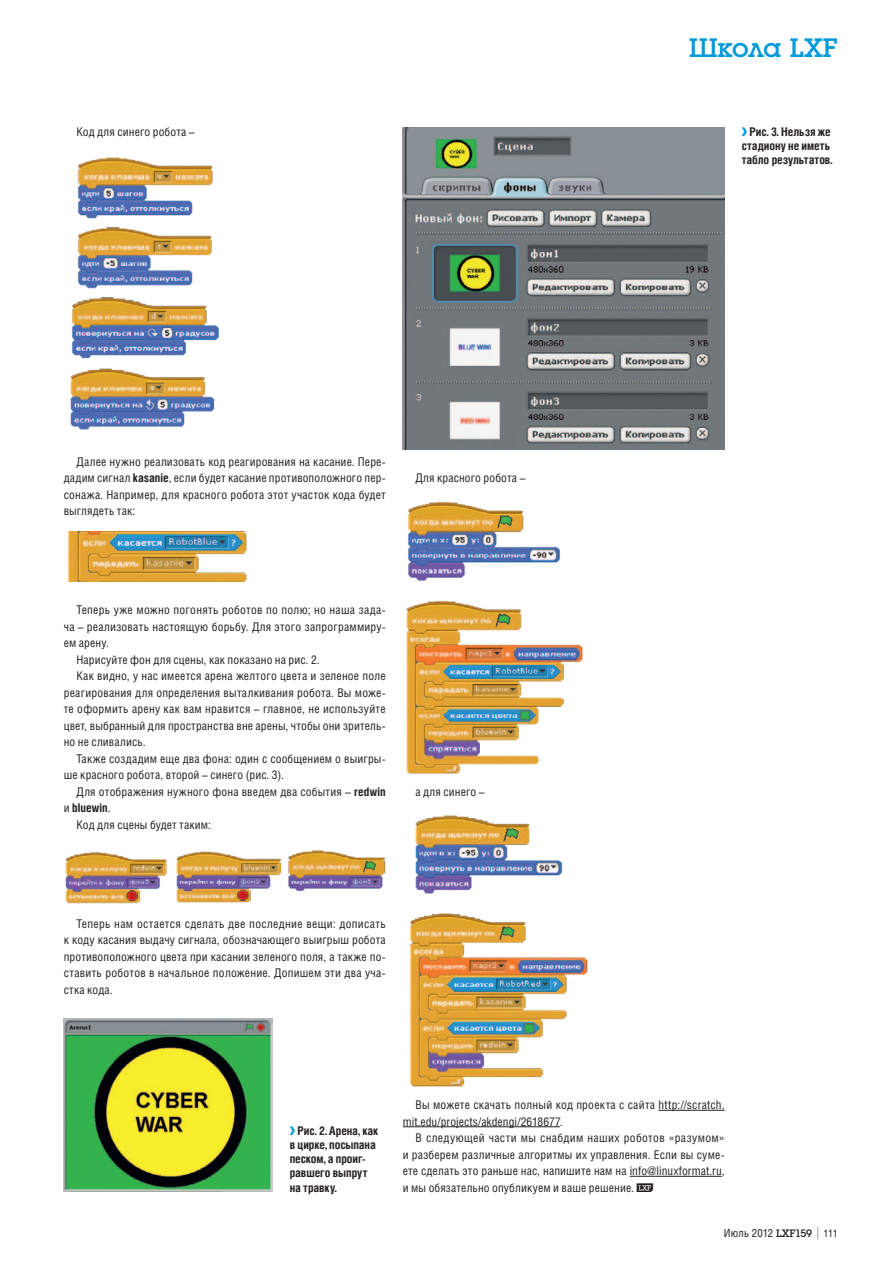
<style>
.page{position:relative;width:893px;height:1263px;background:#fff}
.page>*{position:absolute;margin:0;border:0;box-sizing:border-box;transform-origin:0 0}
.t1{font:27.75px "Luga";letter-spacing:-.015em;color:#0099da}
.Text_Indent{font:12px/16.5px "Helios Cond";letter-spacing:.01em;color:#231f20;text-align:justify}
.Image_Caption{font:700 12px/14.2px "Helios Cond";letter-spacing:-.01em;color:#231f20}
.t2{font:11.25px "Helios Cond";letter-spacing:.01em;color:#231f20}
.s1{font-family:"LXF";font-weight:400;color:#0099da}
.s2{font-weight:700}
.s3{font-family:"LXF"}
.s4{font-family:"Luga"}
.s5{font-size:16.35px}
.s6{font-size:10.5px}
</style>
<div class="page">
<hr style="left:658px;top:1110px;width:67px;height:1px;background:#231f20">
<hr style="left:403px;top:1126px;width:157px;height:1px;background:#231f20">
<hr style="left:630px;top:1176px;width:92px;height:1px;background:#231f20">
<img style="left:70px;top:157px;width:149px;height:273px">
<img style="left:68px;top:532px;width:179px;height:50px">
<img style="left:65px;top:850px;width:321px;height:54px">
<img style="left:408px;top:501px;width:152px;height:80px">
<img style="left:406px;top:600px;width:177px;height:174px">
<img style="left:415px;top:815px;width:148px;height:79px">
<img style="left:410px;top:913px;width:178px;height:174px">
<img style="left:64px;top:1018px;width:209px;height:174px">
<img style="left:403px;top:127px;width:322px;height:322px">
<p class="Text_Indent" style="left:77px;top:123px;width:120px">Код для синего робота –</p>
<h1 class="t1" style="left:689px;top:34px;width:150px">Школа LXF</h1>
<p class="Image_Caption" style="left:742px;top:124px;width:92px"><span class="s1">&gt;</span> Рис. 3. Нельзя же стадиону не иметь табло результатов.</p>
<p class="Text_Indent" style="left:64px;top:453px;width:323px;text-indent:13px">Далее нужно реализовать код реагирования на касание. Пере&shy;дадим сигнал <span class="s2">kasanie</span>, если будет касание противоположного пер&shy;сонажа. Например, для красного робота этот участок кода будет выглядеть так:</p>
<p class="Text_Indent" style="left:415px;top:469px;width:111px">Для красного робота –</p>
<p class="Text_Indent" style="left:64px;top:601px;width:323px;text-indent:13px">Теперь уже можно погонять роботов по полю; но наша зада&shy;ча – реализовать настоящую борьбу. Для этого запрограммиру&shy;ем арену.</p>
<p class="Text_Indent" style="left:77px;top:651px;width:245px">Нарисуйте фон для сцены, как показано на рис. 2.</p>
<p class="Text_Indent" style="left:64px;top:667px;width:323px;text-indent:13px">Как видно, у нас имеется арена желтого цвета и зеленое поле реагирования для определения выталкивания робота. Вы може&shy;те оформить арену как вам нравится – главное, не используйте цвет, выбранный для пространства вне арены, чтобы они зритель&shy;но не сливались.</p>
<p class="Text_Indent" style="left:64px;top:750px;width:323px;text-indent:13px">Также создадим еще два фона: один с сообщением о выигры&shy;ше красного робота, второй – синего (рис. 3).</p>
<p class="Text_Indent" style="left:64px;top:783px;width:323px;text-indent:13px">Для отображения нужного фона введем два события – <span class="s2">redwin </span>и <span class="s2">bluewin</span>.</p>
<p class="Text_Indent" style="left:77px;top:816px;width:136px">Код для сцены будет таким:</p>
<p class="Text_Indent" style="left:415px;top:783px;width:71px">а для синего –</p>
<p class="Text_Indent" style="left:64px;top:915px;width:323px;text-indent:13px">Теперь нам остается сделать две последние вещи: дописать к коду касания выдачу сигнала, обозначающего выигрыш робота противоположного цвета при касании зеленого поля, а также по&shy;ставить роботов в начальное положение. Допишем эти два уча&shy;стка кода.</p>
<p class="Image_Caption" style="left:290px;top:1123px;width:90px"><span class="s1">&gt;</span> Рис. 2. Арена, как в цирке, посыпана песком, а проиг&shy;равшего выпрут на травку.</p>
<p class="Text_Indent" style="left:403px;top:1096px;width:323px;text-indent:13px">Вы можете скачать полный код проекта с сайта http://scratch. mit.edu/projects/akdengi/2618677.</p>
<p class="Text_Indent" style="left:403px;top:1129px;width:323px;text-indent:13px">В следующей части мы снабдим наших роботов «разумом» и разберем различные алгоритмы их управления. Если вы суме&shy;ете сделать это раньше нас, напишите нам на info@linuxformat.ru, и мы обязательно опубликуем и ваше решение. <span class="s3">|</span></p>
<p class="t2" style="left:724px;top:1226px;width:115px">Июль 2012 <span class="s4">LXF159</span> <span class="s5">|</span> <span class="s6">111</span></p>
</div>
